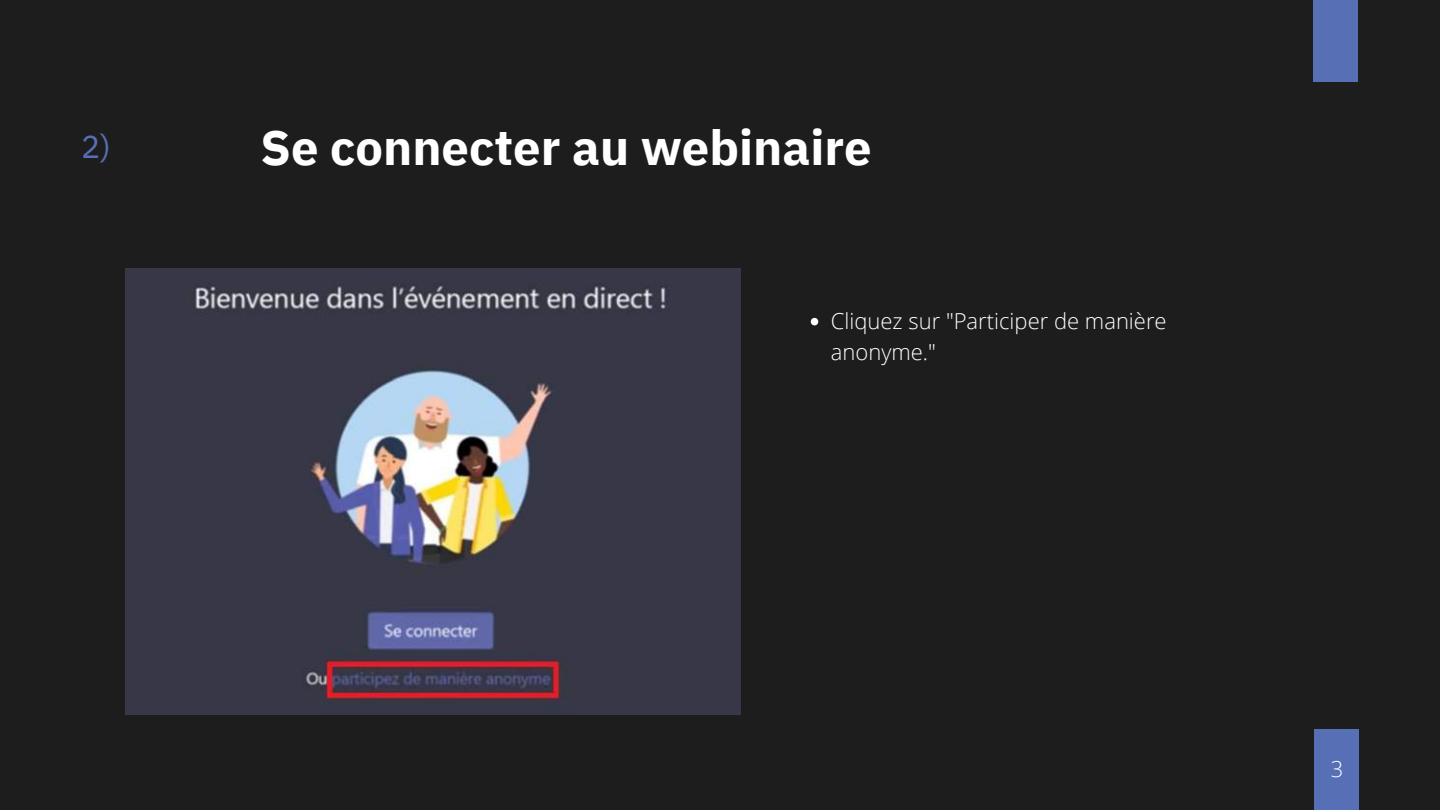
<style>
.page{position:relative;width:1440px;height:810px;background:#1e1d1d}
.page>*{position:absolute;margin:0;border:0;box-sizing:border-box;transform-origin:0 0}
.t1{font:700 49px "IBM Plex Sans";color:#fff}
.t2{font:32px "IBM Plex Sans";color:#566fb5}
.t3{font:300 22px/30.8px "Open Sans";color:#fff}
</style>
<div class="page">
<div style="left:1315px;top:729px;width:44px;height:81px;background:#566fb5"></div>
<div style="left:1313px;top:0;width:44px;height:81px;background:#566fb5"></div>
<img style="left:126px;top:269px;width:614px;height:446px">
<svg style="left:811px;top:318px;width:7px;height:7px"></svg>
<h2 class="t2" style="left:81px;top:126px;width:31px">2)</h2>
<h1 class="t1" style="left:261px;top:115px;width:613px">Se connecter au webinaire</h1>
<p class="t3" style="left:831px;top:305px;width:337px">Cliquez sur "Participer de manière anonyme."</p>
<p class="t3" style="left:1331px;top:753px;width:14px">3</p>
</div>
